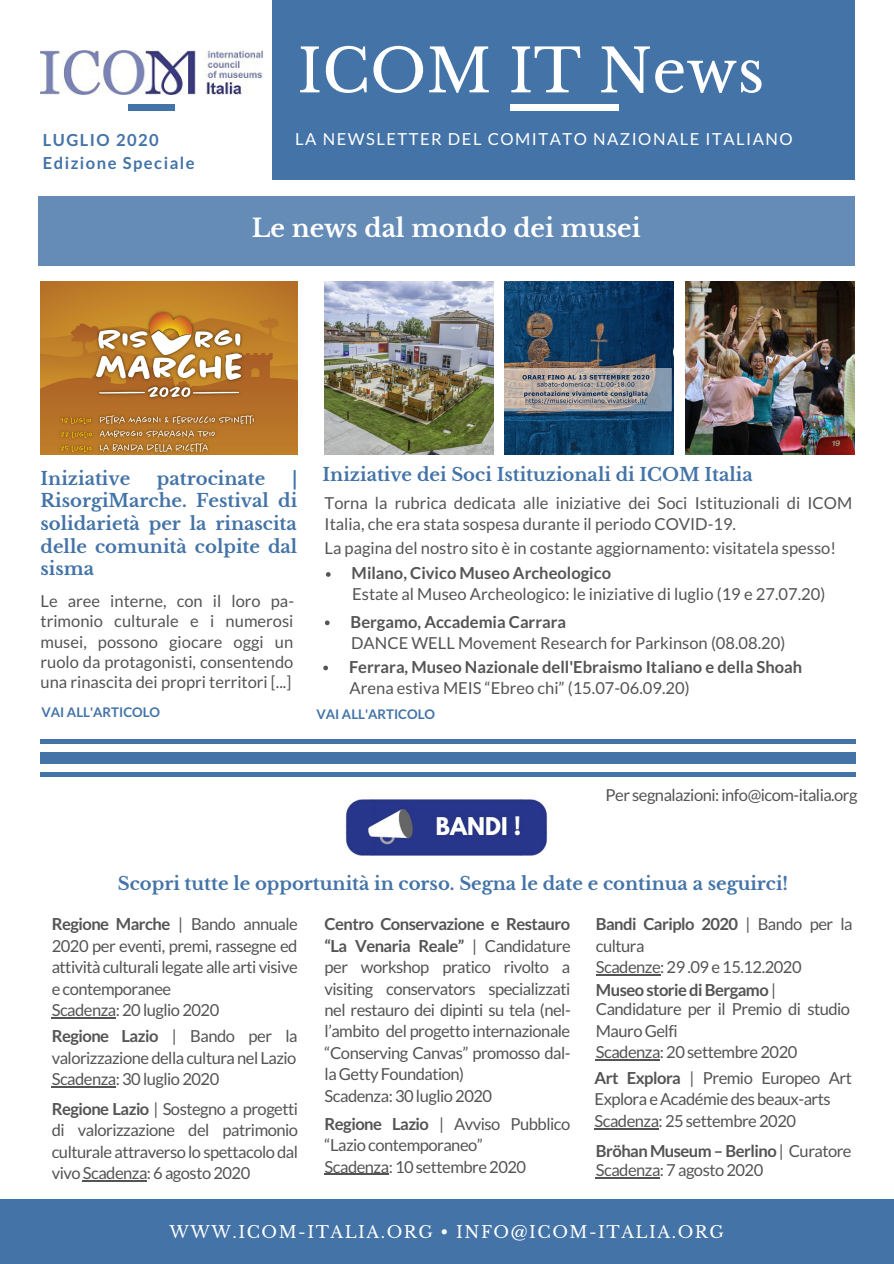
<style>
.page{position:relative;width:894px;height:1264px;background:#fff}
.page>*{position:absolute;margin:0;border:0;box-sizing:border-box;transform-origin:0 0}
.t1{font:59.55px "Libre Baskerville";color:#fff}
.t2{font:700 24.75px "Libre Baskerville";color:#fff}
.t3{font:700 18px/22.5px "Libre Baskerville";color:#4373a7;text-align:justify}
.t4{font:16.5px/21.5px "Lato";letter-spacing:-.03em;color:#545454}
.t5{font:16.5px/21.1px "Lato";color:#545454}
.t6{font:700 16.5px "Lato";color:#545454}
.t7{font:16.5px "Lato";letter-spacing:.09em;color:#fff}
.t8{font:16.5px "Libre Baskerville";letter-spacing:.09em;color:#fff}
.t9{font:700 16.5px "Lato";letter-spacing:.09em;color:#4373a7}
.t10{font:700 13.2px "Lato";color:#4373a7}
.s1{font-weight:700}
</style>
<div class="page">
<img style="left:41px;top:281px;width:256px;height:174px">
<img style="left:324px;top:281px;width:169px;height:174px">
<img style="left:504px;top:281px;width:169px;height:174px">
<img style="left:685px;top:281px;width:169px;height:174px">
<div style="left:38px;top:196px;width:817px;height:70px;background:#658cb7"></div>
<div style="left:271px;top:0;width:583px;height:179px;background:#4373a7"></div>
<div style="left:0;top:1199px;width:893px;height:64px;background:#4373a7"></div>
<div style="left:128px;top:105px;width:46px;height:6px;background:#4373a7"></div>
<div style="left:510px;top:105px;width:109px;height:6px;background:#fff"></div>
<img style="left:40px;top:50px;width:222px;height:44px">
<img style="left:319px;top:743px;width:256px;height:113px">
<div style="left:41px;top:738px;width:316px;height:5px;background:#4373a7"></div>
<hr style="left:41px;top:772px;width:316px;height:4px;background:#4373a7">
<div style="left:41px;top:752px;width:316px;height:11px;background:#4373a7"></div>
<svg style="left:326px;top:572px;width:4px;height:5px"></svg>
<svg style="left:325px;top:620px;width:4px;height:5px"></svg>
<svg style="left:323px;top:665px;width:5px;height:5px"></svg>
<div style="left:356px;top:738px;width:316px;height:5px;background:#4373a7"></div>
<hr style="left:356px;top:772px;width:316px;height:4px;background:#4373a7">
<div style="left:356px;top:752px;width:316px;height:11px;background:#4373a7"></div>
<div style="left:539px;top:738px;width:316px;height:5px;background:#4373a7"></div>
<hr style="left:539px;top:772px;width:316px;height:4px;background:#4373a7">
<div style="left:539px;top:752px;width:316px;height:11px;background:#4373a7"></div>
<hr style="left:52px;top:1017px;width:64px;height:1px;background:#545454">
<hr style="left:52px;top:1086px;width:64px;height:1px;background:#545454">
<hr style="left:83px;top:1179px;width:64px;height:2px;background:#545454">
<hr style="left:324px;top:1173px;width:64px;height:1px;background:#545454">
<hr style="left:595px;top:974px;width:65px;height:1px;background:#545454">
<hr style="left:595px;top:1059px;width:64px;height:1px;background:#545454">
<hr style="left:594px;top:1127px;width:64px;height:2px;background:#545454">
<hr style="left:595px;top:1176px;width:64px;height:2px;background:#545454">
<h1 class="t1" style="left:297px;top:35px;width:468px">ICOM IT News</h1>
<p class="t9" style="left:43px;top:130px;width:117px">LUGLIO 2020</p>
<p class="t7" style="left:295px;top:129px;width:499px">LA NEWSLETTER DEL COMITATO NAZIONALE ITALIANO</p>
<p class="t9" style="left:43px;top:153px;width:153px">Edizione Speciale</p>
<h2 class="t2" style="left:252px;top:212px;width:390px">Le news dal mondo dei musei</h2>
<p class="t3" style="left:41px;top:467px;width:91px">Iniziative</p>
<p class="t3" style="left:157px;top:467px;width:110px">patrocinate</p>
<p class="t3" style="left:41px;top:467px;width:258px;text-indent:251px">| RisorgiMarche. Festival di solidarietà per la rinascita delle comunità colpite dal sisma</p>
<p class="t4" style="left:41px;top:590px;width:255px;line-height:20.2px;text-align:justify">Le aree interne, con il loro pa&shy;trimonio culturale e i numerosi musei, possono giocare oggi un ruolo da protagonisti, consentendo una rinascita dei propri territori [...]</p>
<p class="t10" style="left:41px;top:703px;width:120px">VAI ALL'ARTICOLO</p>
<p class="t3" style="left:322px;top:463px;width:431px">Iniziative dei Soci Istituzionali di ICOM Italia</p>
<p class="t5" style="left:324px;top:492px;width:529px">Torna la rubrica dedicata alle iniziative dei Soci Istituzionali di ICOM<br>Italia, che era stata sospesa durante il periodo COVID-19.</p>
<p class="t5" style="left:324px;top:537px;width:512px">La pagina del nostro sito è in costante aggiornamento: visitatela spesso!</p>
<p class="t6" style="left:351px;top:563px;width:261px">Milano, Civico Museo Archeologico</p>
<p class="t5" style="left:352px;top:583px;width:474px">Estate al Museo Archeologico: le iniziative di luglio (19 e 27.07.20)</p>
<p class="t6" style="left:350px;top:611px;width:217px">Bergamo, Accademia Carrara</p>
<p class="t5" style="left:351px;top:631px;width:435px">DANCE WELL Movement Research for Parkinson (08.08.20)</p>
<p class="t6" style="left:349px;top:656px;width:454px">Ferrara, Museo Nazionale dell'Ebraismo Italiano e della Shoah</p>
<p class="t5" style="left:349px;top:677px;width:341px">Arena estiva MEIS “Ebreo chi” (15.07-06.09.20)</p>
<p class="t10" style="left:316px;top:706px;width:120px">VAI ALL'ARTICOLO</p>
<p class="t4" style="left:605px;top:783px;width:253px">Per segnalazioni: info@icom-italia.org</p>
<p class="t3" style="left:118px;top:872px;width:671px">Scopri tutte le opportunità in corso. Segna le date e continua a seguirci!</p>
<p class="t4" style="left:52px;top:913px;width:247px"><span class="s1">Regione Marche</span> | Bando annuale<br>2020 per eventi, premi, rassegne ed attività culturali legate alle arti visive e contemporanee<br>Scadenza: 20 luglio 2020</p>
<p class="t4" style="left:52px;top:1025px;width:247px;text-align:justify"><span class="s1">Regione Lazio</span> | Bando per la valorizzazione della cultura nel Lazio Scadenza: 30 luglio 2020</p>
<p class="t4" style="left:52px;top:1097px;width:248px;text-align:justify"><span class="s1">Regione Lazio</span> | Sostegno a progetti di valorizzazione del patrimonio culturale attraverso lo spettacolo dal vivo Scadenza: 6 agosto 2020</p>
<p class="t4" style="left:324px;top:913px;width:247px"><span class="s1">Centro Conservazione e Restauro “La Venaria Reale”</span> | Candidature per workshop pratico rivolto a visiting conservators specializzati nel restauro dei dipinti su tela (nel&shy;l’ambito del progetto internazionale “Conserving Canvas” promosso dal&shy;la Getty Foundation)<br>Scadenza: 30 luglio 2020</p>
<p class="t4" style="left:324px;top:1112px;width:247px"><span class="s1">Regione Lazio</span> | Avviso Pubblico “Lazio contemporaneo”<br>Scadenza: 10 settembre 2020</p>
<p class="t4" style="left:595px;top:913px;width:258px;line-height:21.9px"><span class="s1">Bandi Cariplo 2020</span> | Bando per la cultura<br>Scadenze: 29 .09 e 15.12.2020<br><span class="s1">Museo storie di Bergamo</span> |</p>
<p class="t4" style="left:595px;top:998px;width:256px">Candidature per il Premio di studio<br>Mauro Gelfi<br>Scadenza: 20 settembre 2020</p>
<p class="t4" style="left:594px;top:1066px;width:259px"><span class="s1">Art Explora</span> | Premio Europeo Art<br>Explora e Académie des beaux-arts<br>Scadenza: 25 settembre 2020</p>
<p class="t4" style="left:595px;top:1140px;width:257px;line-height:19.2px"><span class="s1">Bröhan Museum – Berlino</span> | Curatore<br>Scadenza: 7 agosto 2020</p>
<p class="t8" style="left:170px;top:1221px;width:555px">WWW.ICOM-ITALIA.ORG • INFO@ICOM-ITALIA.ORG</p>
</div>
